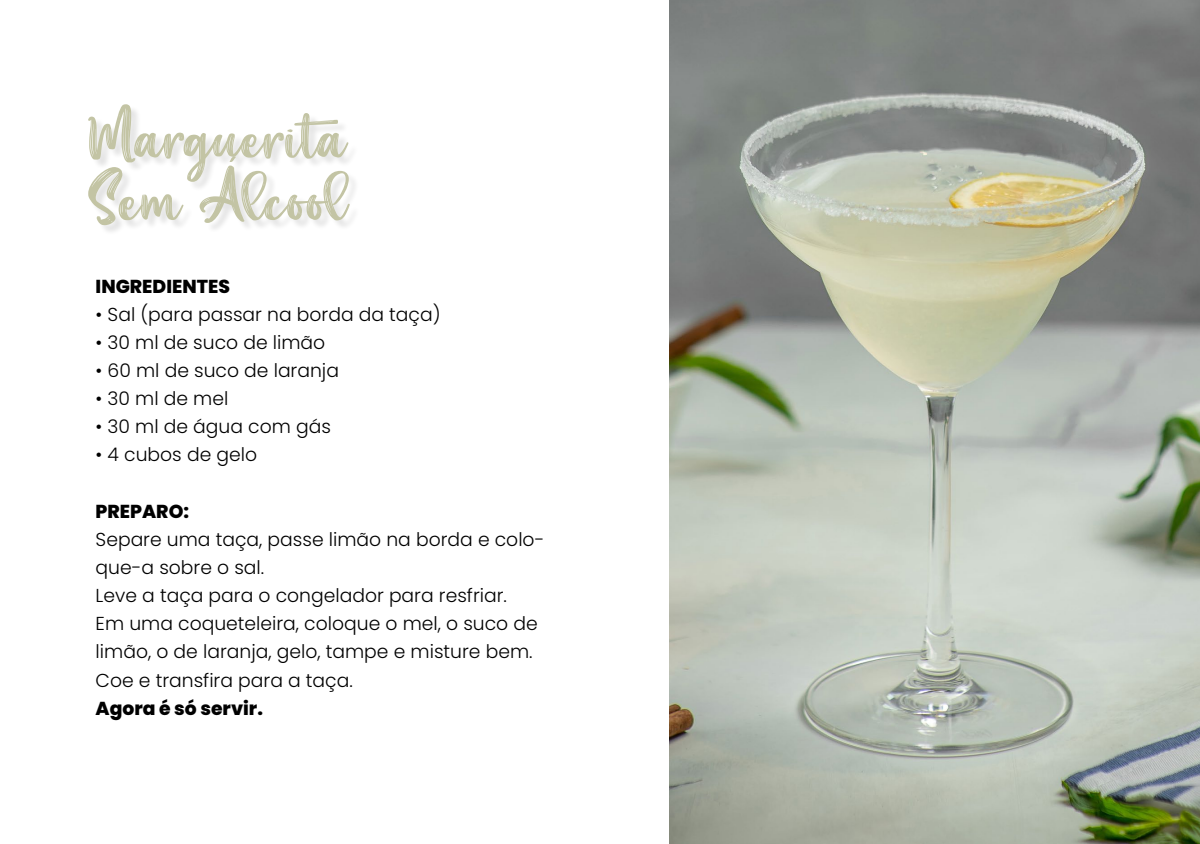
<style>
.page{position:relative;width:1200px;height:844px;background:#fff}
.page>*{position:absolute;margin:0;border:0;box-sizing:border-box;transform-origin:0 0}
.t1{font:52.12px/62.6px "Aesthetic Violet";color:#c3c4a4}
.t2{font:300 18.75px/28.1px "Poppins";color:#000}
.t3{font:800 18.75px "Poppins";color:#000}
</style>
<div class="page">
<div style="left:90px;top:106px;width:270px;height:130px;background:#000;opacity:.11"></div>
<img style="left:669px;top:0;width:531px;height:844px">
<h1 class="t1" style="left:88px;top:106px;width:261px">Marguerita<br>Sem Álcool</h1>
<p class="t3" style="left:96px;top:275px;width:136px">INGREDIENTES</p>
<p class="t2" style="left:96px;top:300px;width:347px">• Sal (para passar na borda da taça)</p>
<p class="t2" style="left:96px;top:328px;width:231px">• 30 ml de suco de limão</p>
<p class="t2" style="left:96px;top:356px;width:245px">• 60 ml de suco de laranja</p>
<p class="t2" style="left:96px;top:385px;width:134px">• 30 ml de mel</p>
<p class="t2" style="left:96px;top:413px;width:237px">• 30 ml de água com gás</p>
<p class="t2" style="left:96px;top:441px;width:163px">• 4 cubos de gelo</p>
<p class="t3" style="left:96px;top:500px;width:95px">PREPARO:</p>
<p class="t2" style="left:96px;top:525px;width:450px">Separe uma taça, passe limão na borda e colo&shy;que-a sobre o sal.<br>Leve a taça para o congelador para resfriar.<br>Em uma coqueteleira, coloque o mel, o suco de limão, o de laranja, gelo, tampe e misture bem.<br>Coe e transfira para a taça.</p>
<p class="t3" style="left:96px;top:697px;width:169px">Agora é só servir.</p>
</div>
